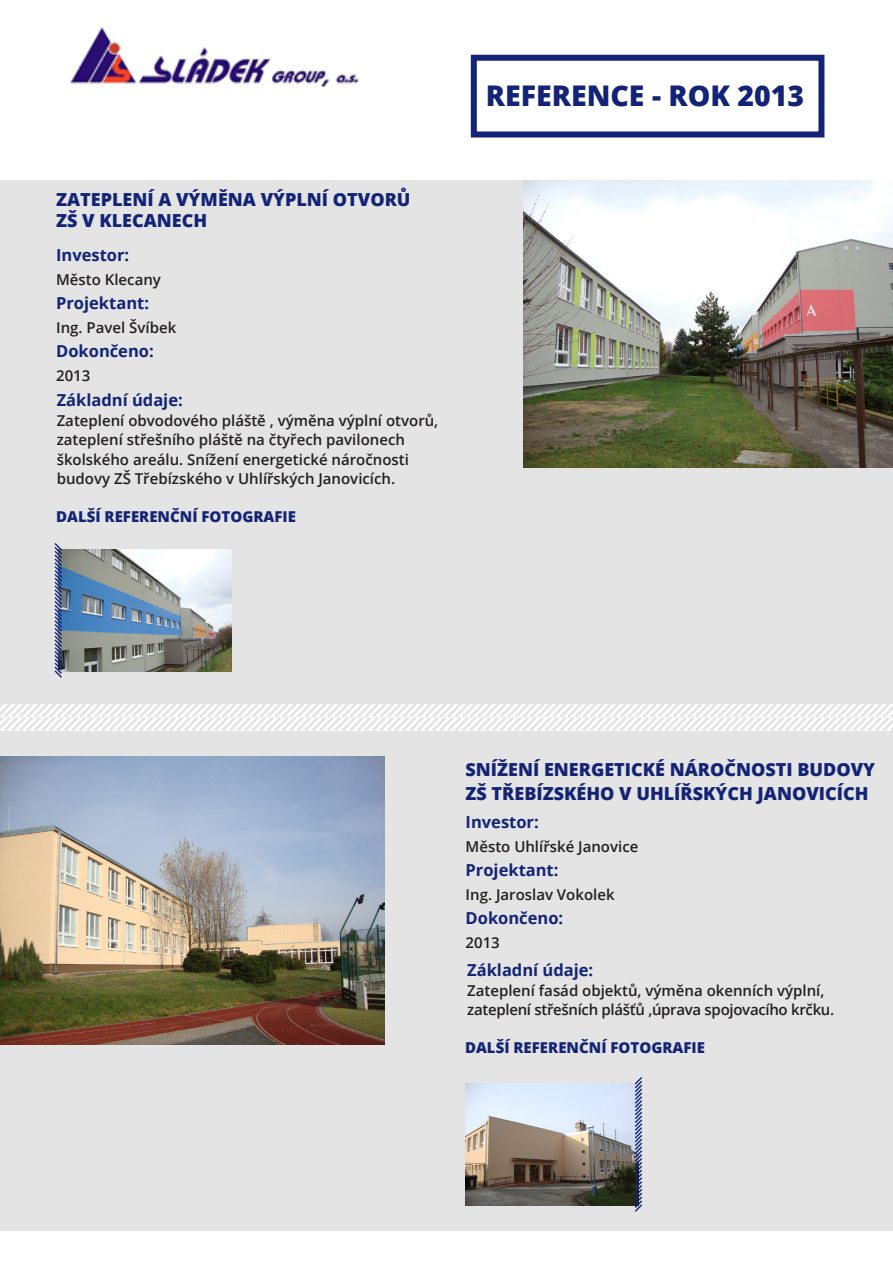
<style>
.page{position:relative;width:893px;height:1263px;background:#fff}
.page>*{position:absolute;margin:0;border:0;box-sizing:border-box;transform-origin:0 0}
.t1{font:800 28.5px "Open Sans";color:#132476}
.t2{font:800 18px "Open Sans";color:#132476}
.t3{font:700 16.5px "Open Sans";color:#132476}
.t4{font:600 15px/19.5px "Open Sans";color:#231f20}
.t5{font:600 15px/19.5px "Open Sans";letter-spacing:-.02em;color:#231f20}
.t6{font:800 15px "Open Sans";color:#132476}
</style>
<div class="page">
<div style="left:0;top:181px;width:893px;height:523px;background:#e4e4e4"></div>
<svg style="left:0;top:704px;width:893px;height:27px"></svg>
<div style="left:0;top:731px;width:893px;height:500px;background:#e4e4e4"></div>
<img style="left:70px;top:27px;width:289px;height:60px">
<img style="left:523px;top:181px;width:370px;height:287px">
<img style="left:0;top:757px;width:384px;height:288px">
<img style="left:63px;top:549px;width:168px;height:123px">
<img style="left:466px;top:1083px;width:167px;height:123px">
<svg style="left:54px;top:543px;width:9px;height:135px"></svg>
<svg style="left:633px;top:1077px;width:10px;height:135px"></svg>
<div style="left:471px;top:55px;width:353px;height:82px;border:6px solid #132476"></div>
<p class="t2" style="left:56px;top:186px;width:356px">ZATEPLENÍ A VÝMĚNA VÝPLNÍ OTVORŮ</p>
<p class="t2" style="left:56px;top:207px;width:153px">ZŠ V KLECANECH</p>
<p class="t3" style="left:56px;top:243px;width:75px">Investor:</p>
<p class="t4" style="left:56px;top:269px;width:106px">Město Klecany</p>
<p class="t3" style="left:56px;top:291px;width:94px">Projektant:</p>
<p class="t4" style="left:56px;top:317px;width:122px">Ing. Pavel Švíbek</p>
<p class="t3" style="left:56px;top:339px;width:99px">Dokončeno:</p>
<p class="t4" style="left:56px;top:365px;width:36px">2013</p>
<p class="t3" style="left:57px;top:389px;width:128px">Základní údaje:</p>
<p class="t4" style="left:57px;top:410px;width:383px">Zateplení obvodového pláště , výměna výplní otvorů, zateplení střešního pláště na čtyřech pavilonech</p>
<p class="t4" style="left:57px;top:449px;width:354px">školského areálu. Snížení energetické náročnosti</p>
<p class="t4" style="left:57px;top:469px;width:340px">budovy ZŠ Třebízského v Uhlířských Janovicích.</p>
<p class="t6" style="left:56px;top:505px;width:241px">DALŠÍ REFERENČNÍ FOTOGRAFIE</p>
<p class="t1" style="left:486px;top:74px;width:320px">REFERENCE - ROK 2013</p>
<p class="t2" style="left:466px;top:756px;width:411px">SNÍŽENÍ ENERGETICKÉ NÁROČNOSTI BUDOVY</p>
<p class="t2" style="left:466px;top:780px;width:404px">ZŠ TŘEBÍZSKÉHO V UHLÍŘSKÝCH JANOVICÍCH</p>
<p class="t3" style="left:466px;top:810px;width:75px">Investor:</p>
<p class="t4" style="left:466px;top:836px;width:174px">Město Uhlířské Janovice</p>
<p class="t3" style="left:466px;top:858px;width:94px">Projektant:</p>
<p class="t4" style="left:466px;top:884px;width:151px">Ing. Jaroslav Vokolek</p>
<p class="t3" style="left:466px;top:906px;width:99px">Dokončeno:</p>
<p class="t4" style="left:466px;top:932px;width:36px">2013</p>
<p class="t3" style="left:467px;top:959px;width:128px">Základní údaje:</p>
<p class="t5" style="left:467px;top:980px;width:369px">Zateplení fasád objektů, výměna okenních výplní, zateplení střešních plášťů ,úprava spojovacího krčku.</p>
<p class="t6" style="left:465px;top:1036px;width:241px">DALŠÍ REFERENČNÍ FOTOGRAFIE</p>
</div>
